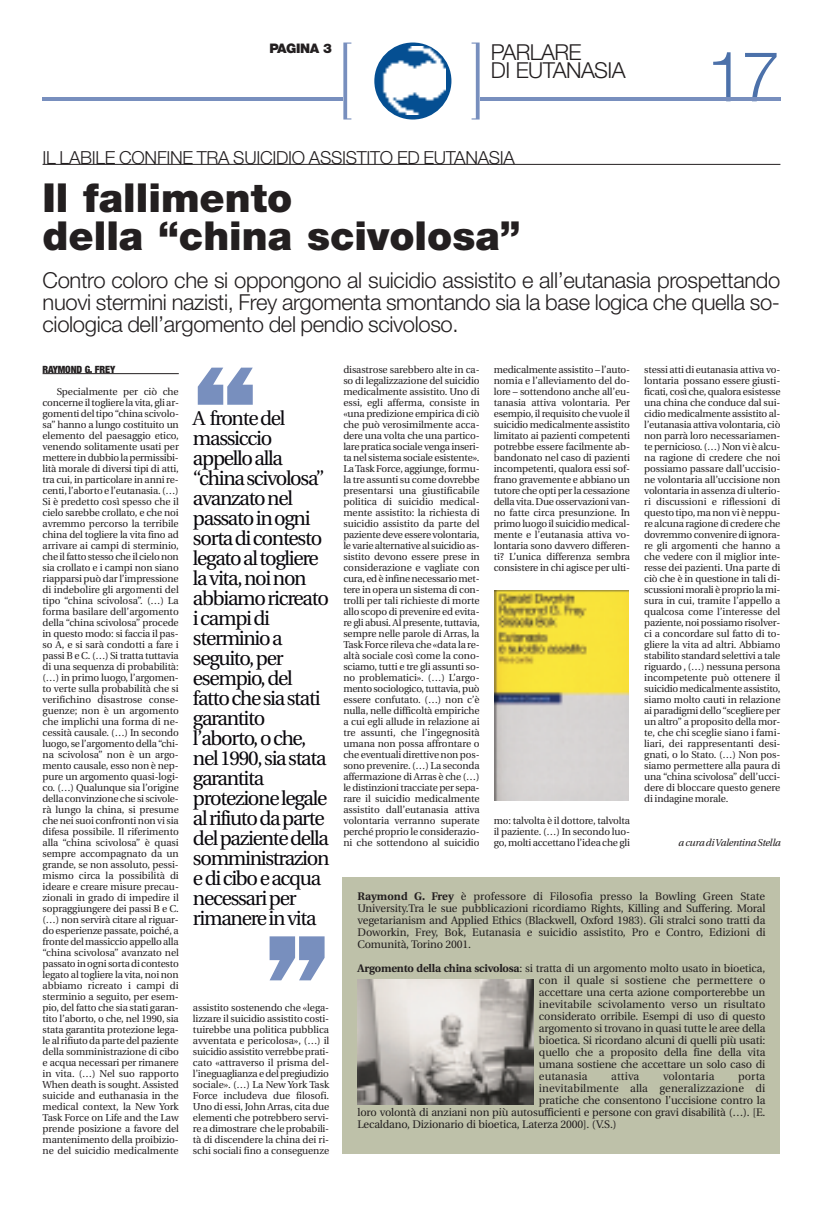
<style>
.page{position:relative;width:823px;height:1219px;background:#fff}
.page>*{position:absolute;margin:0;border:0;box-sizing:border-box;transform-origin:0 0}
.t1{font:300 70px "Helvetica Neue";color:#4c71aa}
.t2{font:900 40px/38px "Helvetica Neue";color:#231f20}
.t3{font:300 22px/22px "Helvetica Neue";letter-spacing:-.015em;color:#231f20}
.t4{font:20px/20px "Utopia";letter-spacing:-.065em;color:#0a080d}
.t5{font:300 18px "Helvetica Neue";letter-spacing:-.015em;color:#231f20}
.t6{font:900 13.2px "Helvetica Neue";letter-spacing:-.035em;color:#231f20}
.t7{font:11px/12px "Utopia";letter-spacing:-.015em;color:#231f20;text-align:justify}
.t8{font:11px "Utopia";letter-spacing:.005em;color:#231f20}
.t9{font:10px/11px "Utopia";letter-spacing:-.015em;color:#231f20;text-align:justify}
.t10{font:italic 10px "Utopia";letter-spacing:-.03em;color:#231f20}
.t11{font:900 condensed 10px "Helvetica Neue";letter-spacing:-.015em;color:#231f20}
.s1{font-weight:700}
</style>
<div class="page">
<hr style="left:43px;top:373px;width:136px;height:1px;background:#231f20">
<hr style="left:43px;top:164px;width:737px;height:1px;background:#231f20">
<hr style="left:479px;top:98px;width:301px;height:3px;background:#788fbe">
<hr style="left:43px;top:98px;width:300px;height:3px;background:#788fbe">
<svg style="left:343px;top:43px;width:8px;height:77px"></svg>
<svg style="left:471px;top:43px;width:8px;height:77px"></svg>
<svg style="left:374px;top:43px;width:77px;height:77px"></svg>
<img style="left:381px;top:47px;width:64px;height:67px">
<svg style="left:198px;top:368px;width:54px;height:37px"></svg>
<svg style="left:269px;top:936px;width:55px;height:44px"></svg>
<div style="left:342px;top:877px;width:438px;height:276px;background:#bec1a9"></div>
<img style="left:494px;top:590px;width:134px;height:210px">
<img style="left:357px;top:980px;width:176px;height:124px">
<h3 class="t6" style="left:269px;top:43px;width:64px">PAGINA 3</h3>
<h3 class="t3" style="left:490px;top:45px;width:136px;line-height:18px">PARLARE<br>DI EUTANASIA</h3>
<h3 class="t5" style="left:43px;top:151px;width:473px">IL LABILE CONFINE TRA SUICIDIO ASSISTITO ED EUTANASIA</h3>
<h2 class="t2" style="left:43px;top:182px;width:479px">Il fallimento<br>della “china scivolosa”</h2>
<h1 class="t1" style="left:706px;top:51px;width:75px">17</h1>
<h3 class="t3" style="left:43px;top:271px;width:739px;text-align:justify">Contro coloro che si oppongono al suicidio assistito e all’eutanasia prospettando nuovi stermini nazisti, Frey argomenta smontando sia la base logica che quella so&shy;ciologica dell’argomento del pendio scivoloso.</h3>
<p class="t11" style="left:43px;top:365px;width:74px">RAYMOND G. FREY</p>
<p class="t9" style="left:43px;top:386px;width:138px;text-indent:14px">Specialmente per ciò che concerne il togliere la vita, gli ar&shy;gomenti del tipo “china scivolo&shy;sa” hanno a lungo costituito un elemento del paesaggio etico, venendo solitamente usati per mettere in dubbio la permissibi&shy;lità morale di diversi tipi di atti, tra cui, in particolare in anni re&shy;centi, l’aborto e l’eutanasia. (…)<br>Si è predetto così spesso che il cielo sarebbe crollato, e che noi avremmo percorso la terribile china del togliere la vita fino ad arrivare ai campi di sterminio, che il fatto stesso che il cielo non sia crollato e i campi non siano riapparsi può dar l’impressione di indebolire gli argomenti del tipo “china scivolosa”. (…) La forma basilare dell’argomento della “china scivolosa” procede in questo modo: si faccia il pas&shy;so A, e si sarà condotti a fare i passi B e C. (…) Si tratta tuttavia di una sequenza di probabilità: (…) in primo luogo, l’argomen&shy;to verte sulla probabilità che si verifichino disastrose conse&shy;guenze; non è un argomento che implichi una forma di ne&shy;cessità causale. (…) In secondo luogo, se l’argomento della “chi&shy;na scivolosa” non è un argo&shy;mento causale, esso non è nep&shy;pure un argomento quasi-logi&shy;co. (…) Qualunque sia l’origine della convinzione che si scivole&shy;rà lungo la china, si presume che nei suoi confronti non vi sia difesa possibile. Il riferimento alla “china scivolosa” è quasi sempre accompagnato da un grande, se non assoluto, pessi&shy;mismo circa la possibilità di ideare e creare misure precau&shy;zionali in grado di impedire il sopraggiungere dei passi B e C. (…) non servirà citare al riguar&shy;do esperienze passate, poiché, a fronte del massiccio appello alla “china scivolosa” avanzato nel passato in ogni sorta di contesto legato al togliere la vita, noi non abbiamo ricreato i campi di sterminio a seguito, per esem&shy;pio, del fatto che sia stati garan&shy;tito l’aborto, o che, nel 1990, sia stata garantita protezione lega&shy;le al rifiuto da parte del paziente della somministrazione di cibo e acqua necessari per rimanere in vita. (…) Nel suo rapporto When death is sought. Assisted suicide and euthanasia in the medical context, la New York Task Force on Life and the Law prende posizione a favore del mantenimento della proibizio&shy;ne del suicidio medicalmente</p>
<p class="t4" style="left:193px;top:410px;width:138px">A fronte del massiccio appello alla “china scivolosa” avanzato nel passato in ogni sorta di contesto legato al togliere la vita, noi non abbiamo ricreato i campi di sterminio a seguito, per esempio, del fatto che sia stati garantito l’aborto, o che, nel 1990, sia stata garantita protezione legale al rifiuto da parte del paziente della somministrazion e di cibo e acqua necessari per rimanere in vita</p>
<p class="t9" style="left:193px;top:1002px;width:138px">assistito sostenendo che «lega&shy;lizzare il suicidio assistito costi&shy;tuirebbe una politica pubblica avventata e pericolosa», (…) il suicidio assistito verrebbe prati&shy;cato «attraverso il prisma del&shy;l’ineguaglianza e del pregiudizio sociale». (…) La New York Task Force includeva due filosofi.<br>Uno di essi, John Arras, cita due elementi che potrebbero servi&shy;re a dimostrare che le probabili&shy;tà di discendere la china dei ri&shy;schi sociali fino a conseguenze</p>
<p class="t9" style="left:343px;top:364px;width:138px">disastrose sarebbero alte in ca&shy;so di legalizzazione del suicidio medicalmente assistito. Uno di essi, egli afferma, consiste in «una predizione empirica di ciò che può verosimilmente acca&shy;dere una volta che una partico&shy;lare pratica sociale venga inseri&shy;ta nel sistema sociale esistente».<br>La Task Force, aggiunge, formu&shy;la tre assunti su come dovrebbe presentarsi una giustificabile politica di suicidio medical&shy;mente assistito: la richiesta di suicidio assistito da parte del paziente deve essere volontaria, le varie alternative al suicidio as&shy;sistito devono essere prese in considerazione e vagliate con cura, ed è infine necessario met&shy;tere in opera un sistema di con&shy;trolli per tali richieste di morte allo scopo di prevenire ed evita&shy;re gli abusi. Al presente, tuttavia, sempre nelle parole di Arras, la Task Force rileva che «data la re&shy;altà sociale così come la cono&shy;sciamo, tutti e tre gli assunti so&shy;no problematici». (…) L’argo&shy;mento sociologico, tuttavia, può essere confutato. (…) non c’è nulla, nelle difficoltà empiriche a cui egli allude in relazione ai tre assunti, che l’ingegnosità umana non possa affrontare o che eventuali direttive non pos&shy;sono prevenire. (…) La seconda affermazione di Arras è che (…) le distinzioni tracciate per sepa&shy;rare il suicidio medicalmente assistito dall’eutanasia attiva volontaria verranno superate perché proprio le considerazio&shy;ni che sottendono al suicidio</p>
<p class="t9" style="left:493px;top:364px;width:138px">medicalmente assistito – l’auto&shy;nomia e l’alleviamento del do&shy;lore – sottendono anche all’eu&shy;tanasia attiva volontaria. Per esempio, il requisito che vuole il suicidio medicalmente assistito limitato ai pazienti competenti potrebbe essere facilmente ab&shy;bandonato nel caso di pazienti incompetenti, qualora essi sof&shy;frano gravemente e abbiano un tutore che opti per la cessazione della vita. Due osservazioni van&shy;no fatte circa presunzione. In primo luogo il suicidio medical&shy;mente e l’eutanasia attiva vo&shy;lontaria sono davvero differen&shy;ti? L’unica differenza sembra consistere in chi agisce per ulti-</p>
<p class="t9" style="left:493px;top:815px;width:138px">mo: talvolta è il dottore, talvolta il paziente. (…) In secondo luo&shy;go, molti accettano l’idea che gli</p>
<p class="t9" style="left:643px;top:364px;width:138px">stessi atti di eutanasia attiva vo&shy;lontaria possano essere giusti&shy;ficati, così che, qualora esistesse una china che conduce dal sui&shy;cidio medicalmente assistito al&shy;l’eutanasia attiva volontaria, ciò non parrà loro necessariamen&shy;te pernicioso. (…) Non vi è alcu&shy;na ragione di credere che noi possiamo passare dall’uccisio&shy;ne volontaria all’uccisione non volontaria in assenza di ulterio&shy;ri discussioni e riflessioni di questo tipo, ma non vi è neppu&shy;re alcuna ragione di credere che dovremmo convenire di ignora&shy;re gli argomenti che hanno a che vedere con il miglior inte&shy;resse dei pazienti. Una parte di ciò che è in questione in tali di&shy;scussioni morali è proprio la mi&shy;sura in cui, tramite l’appello a qualcosa come l’interesse del paziente, noi possiamo risolver&shy;ci a concordare sul fatto di to&shy;gliere la vita ad altri. Abbiamo stabilito standard selettivi a tale riguardo , (…) nessuna persona incompetente può ottenere il suicidio medicalmente assistito, siamo molto cauti in relazione ai paradigmi dello “scegliere per un altro” a proposito della mor&shy;te, che chi sceglie siano i fami&shy;liari, dei rappresentanti desi&shy;gnati, o lo Stato. (…) Non pos&shy;siamo permettere alla paura di una “china scivolosa” dell’ucci&shy;dere di bloccare questo genere di indagine morale.</p>
<p class="t10" style="left:677px;top:838px;width:104px">a cura di Valentina Stella</p>
<p class="t7" style="left:357px;top:891px;width:409px"><span class="s1">Raymond G. Frey</span> è professore di Filosofia presso la Bowling Green State University.Tra le sue pubblicazioni ricordiamo Rights, Killing and Suffering. Moral vegetarianism and Applied Ethics (Blackwell, Oxford 1983). Gli stralci sono tratti da Doworkin, Frey, Bok, Eutanasia e suicidio assistito, Pro e Contro, Edizioni di Comunità, Torino 2001.</p>
<p class="t7" style="left:538px;top:963px;width:228px;text-indent:-181px"><span class="s1">Argomento della china scivolosa</span>: si tratta di un argomento molto usato in bioetica, con il quale si sostiene che permettere o accettare una certa azione comporterebbe un inevitabile scivolamento verso un risultato considerato orribile. Esempi di uso di questo argomento si trovano in quasi tutte le aree della bioetica. Si ricordano alcuni di quelli più usati: quello che a proposito della fine della vita umana sostiene che accettare un solo caso di eutanasia</p>
<p class="t7" style="left:611px;top:1071px;width:30px">attiva</p>
<p class="t8" style="left:662px;top:1072px;width:53px">volontaria</p>
<p class="t7" style="left:737px;top:1071px;width:29px">porta</p>
<p class="t8" style="left:538px;top:1084px;width:228px">inevitabilmente alla generalizzazione di</p>
<p class="t7" style="left:538px;top:1095px;width:228px">pratiche che consentono l’uccisione contro la</p>
<p class="t7" style="left:357px;top:1107px;width:409px">loro volontà di anziani non più autosufficienti e persone con gravi disabilità (…). [E.</p>
<p class="t7" style="left:357px;top:1119px;width:260px">Lecaldano, Dizionario di bioetica, Laterza 2000]. (V.S.)</p>
</div>
